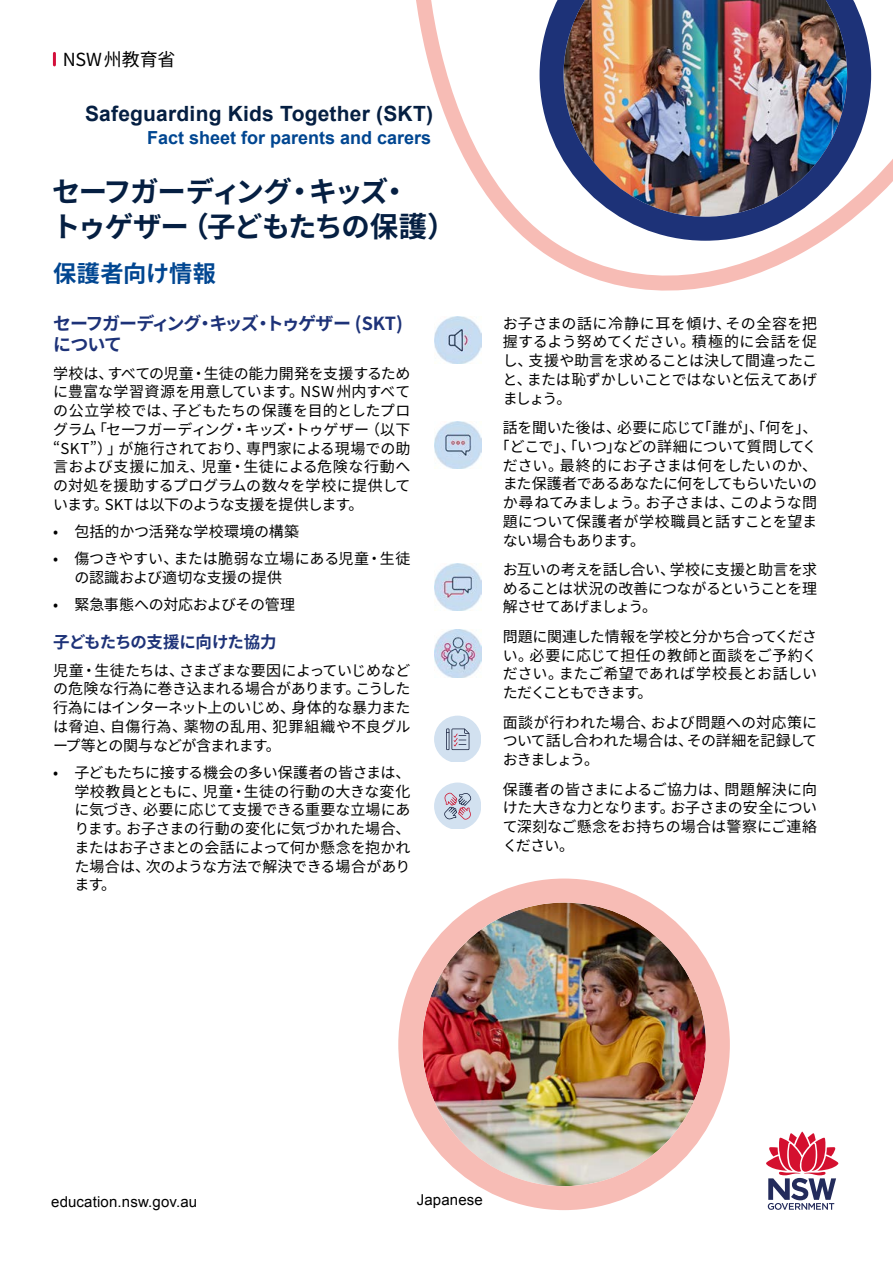
<style>
.page{position:relative;width:893px;height:1263px;background:#fff}
.page>*{position:absolute;margin:0;border:0;box-sizing:border-box;transform-origin:0 0}
.t1{font:700 28.5px/34.5px "Noto Sans CJ Kjp";letter-spacing:-.055em;color:#051f42}
.t2{font:700 23.25px "Noto Sans CJ Kjp";letter-spacing:.005em;color:#004691}
.t3{font:700 21px "Arial";letter-spacing:.01em;color:#051f42}
.t4{font:700 18px "Arial";color:#004691}
.t5{font:700 18px/21px "Noto Sans CJ Kjp";letter-spacing:-.06em;color:#1d3278}
.Body{font:18px "Noto Sans CJ Kjp";color:#000}
.t6{font:700 16.5px "Noto Sans CJ Kjp";letter-spacing:-.03em;color:#1d3278}
.Body-2{font:15px/18.8px "Noto Sans CJ Kjp";letter-spacing:-.02em;color:#000;text-align:justify}
.t7{font:15px "Arial";letter-spacing:.01em;color:#000}
.Body-3{font:15px "Noto Sans CJ Kjp";color:#000}
.s1{font-family:"MS P Gothic"}
</style>
<div class="page">
<svg style="left:766px;top:1131px;width:73px;height:79px"></svg>
<svg style="left:53px;top:53px;width:3px;height:12px"></svg>
<img style="left:434px;top:317px;width:47px;height:47px">
<img style="left:434px;top:421px;width:47px;height:47px">
<img style="left:434px;top:563px;width:47px;height:47px">
<img style="left:434px;top:630px;width:47px;height:47px">
<svg style="left:434px;top:716px;width:47px;height:45px"></svg>
<svg style="left:434px;top:782px;width:47px;height:46px"></svg>
<img style="left:422px;top:902px;width:284px;height:284px;border-radius:142px">
<div style="left:398px;top:878px;width:332px;height:332px;border:24px solid #f7bcb5;border-radius:50%"></div>
<svg style="left:416px;top:0;width:477px;height:291px"></svg>
<img style="left:540px;top:0;width:331px;height:241px">
<p class="Body" style="left:63px;top:49px;width:114px">NSW州教育省</p>
<h3 class="t3" style="left:85px;top:99px;width:349px">Safeguarding Kids Together (SKT)</h3>
<p class="t4" style="left:147px;top:126px;width:286px">Fact sheet for parents and carers</p>
<h1 class="t1" style="left:52px;top:175px;width:405px">セーフガーディング・キッズ・<br>トゥゲザー（子どもたちの保護）</h1>
<h2 class="t2" style="left:53px;top:261px;width:165px">保護者向け情報</h2>
<h3 class="t5" style="left:53px;top:314px;width:351px">セーフガーディング・キッズ・トゥゲザー (SKT)について</h3>
<p class="Body-2" style="left:53px;top:364px;width:359px">学校は、すべての児童・生徒の能力開発を支援するために豊富な学習資源を用意しています。NSW州内すべての公立学校では、子どもたちの保護を目的としたプログラム「セーフガーディング・キッズ・トゥゲザー（以下“SKT”）」が施行されており、専門家による現場での助言および支援に加え、児童・生徒による危険な行動への対処を援助するプログラムの数々を学校に提供しています。SKT は以下のような支援を提供します。</p>
<p class="Body-3" style="left:53px;top:523px;width:247px">• 包括的かつ活発な学校環境の構築</p>
<p class="Body-2" style="left:74px;top:550px;width:337px;text-indent:-21px">• 傷つきやすい、または脆弱な立場にある児童・生徒の認識および適切な支援の提供</p>
<p class="Body-2" style="left:53px;top:596px;width:243px">• 緊急事態への対応およびその管理</p>
<h4 class="t6" style="left:53px;top:633px;width:225px">子どもたちの支援に向けた協力</h4>
<p class="Body-2" style="left:53px;top:661px;width:359px">児童・生徒たちは、さまざまな要因によっていじめなどの危険な行為に巻き込まれる場合があります。こうした行為にはインターネット上のいじめ、身体的な暴力または脅迫、自傷行為、薬物の乱用、犯罪組織や不良グループ等との関与などが含まれます。</p>
<p class="Body-2" style="left:74px;top:763px;width:337px;text-indent:-21px">• 子どもたちに接する機会の多い保護者の皆さまは、学校教員とともに、児童・生徒の行動の大きな変化に気づき、必要に応じて支援できる重要な立場にあります。お子さまの行動の変化に気づかれた場合、またはお子さまとの会話によって何か懸念を抱かれた場合は、次のような方法で解決できる場合があります。</p>
<p class="Body-2" style="left:503px;top:314px;width:316px">お子さまの話に冷静に耳を傾け、その全容を把握するよう努めてください。積極的に会話を促し、支援や助言を求めることは決して間違ったこと、または恥ずかしいことではないと伝えてあげましょう。</p>
<p class="Body-2" style="left:503px;top:418px;width:316px">話を聞いた後は、必要に応じて<span class="s1">「</span>誰が<span class="s1">」</span>、<span class="s1">「</span>何を<span class="s1">」</span>、<span class="s1">「</span>どこで<span class="s1">」</span>、<span class="s1">「</span>いつ<span class="s1">」</span>などの詳細について質問してください。最終的にお子さまは何をしたいのか、また保護者であるあなたに何をしてもらいたいのか尋ねてみましょう。お子さまは、このような問題について保護者が学校職員と話すことを望まない場合もあります。</p>
<p class="Body-2" style="left:503px;top:560px;width:316px">お互いの考えを話し合い、学校に支援と助言を求めることは状況の改善につながるということを理解させてあげましょう。</p>
<p class="Body-2" style="left:503px;top:627px;width:316px">問題に関連した情報を学校と分かち合ってください。必要に応じて担任の教師と面談をご予約ください。またご希望であれば学校長とお話しいただくこともできます。</p>
<p class="Body-2" style="left:503px;top:713px;width:316px">面談が行われた場合、および問題への対応策について話し合われた場合は、その詳細を記録しておきましょう。</p>
<p class="Body-2" style="left:503px;top:780px;width:316px">保護者の皆さまによるご協力は、問題解決に向けた大きな力となります。お子さまの安全について深刻なご懸念をお持ちの場合は警察にご連絡ください。</p>
<p class="t7" style="left:51px;top:1192px;width:147px">education.nsw.gov.au</p>
<p class="t7" style="left:417px;top:1190px;width:68px">Japanese</p>
</div>
